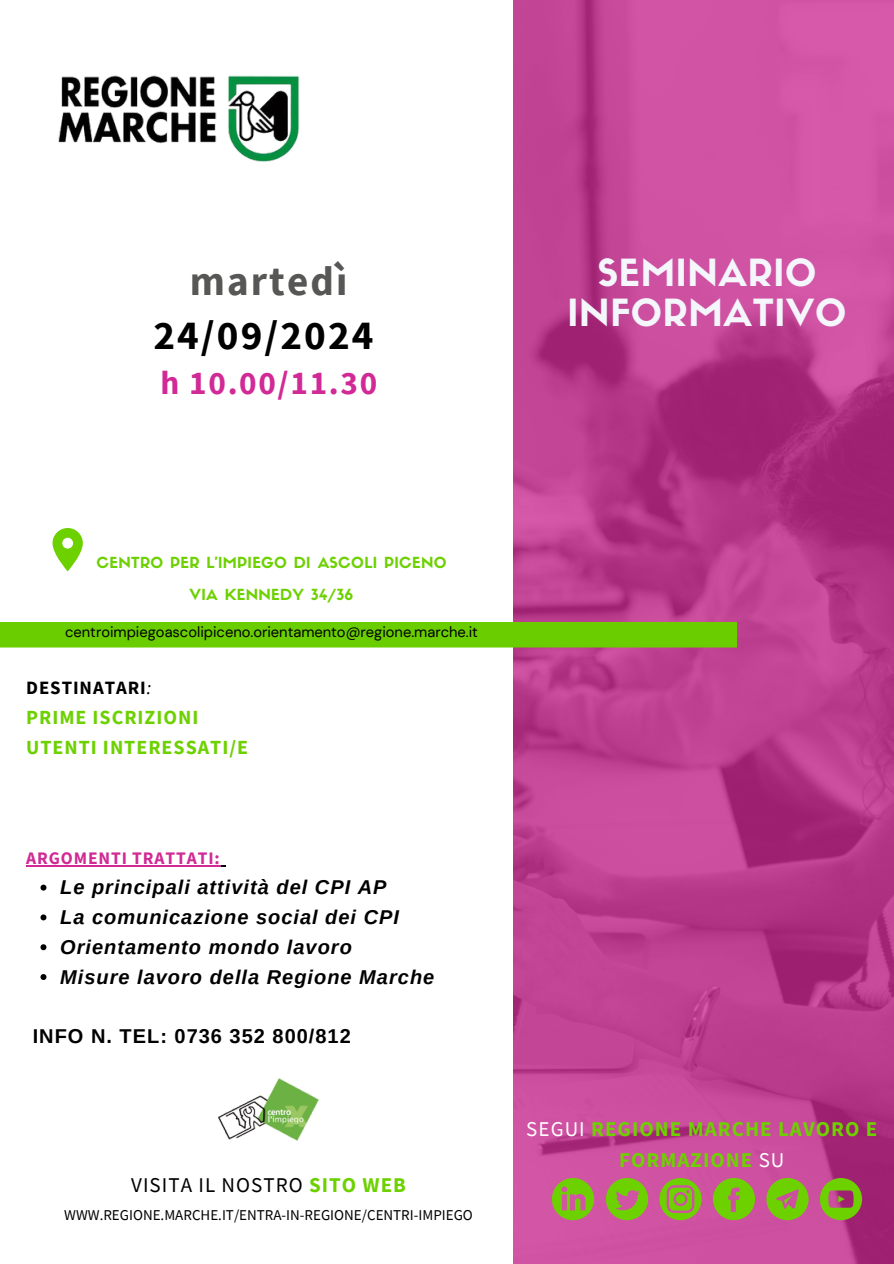
<style>
.page{position:relative;width:894px;height:1264px;background:#fff}
.page>*{position:absolute;margin:0;border:0;box-sizing:border-box;transform-origin:0 0}
.t1{font:700 41.1px/53.8px "Source Sans Pro";letter-spacing:.05em;color:#000;text-align:center}
.t2{font:36.75px/39.6px "Sifonn Basic";letter-spacing:.02em;color:#f4f6fc;text-align:center}
.t3{font:700 33.15px "Source Sans Pro";letter-spacing:.05em;color:#d12995}
.t4{font:700 21px/30.3px "Source Sans Pro";letter-spacing:.05em;color:#6dd100;text-align:center}
.t5{font:21px "Source Sans Pro";letter-spacing:.05em;color:#000}
.t6{font:italic 700 19.95px "Arimo";letter-spacing:.05em;color:#000}
.t7{font:700 19.95px/29.8px "Source Sans Pro";letter-spacing:.05em;color:#6dd100}
.t8{font:700 19.95px "Arimo";letter-spacing:.05em;color:#000}
.t9{font:700 18.75px "Source Sans Pro";letter-spacing:.05em;color:#000}
.t10{font:700 17.55px "Source Sans Pro";letter-spacing:.05em;color:#d12995}
.t11{font:15px "Source Sans Pro";color:#000}
.t12{font:15px "Sifonn Basic";letter-spacing:.02em;color:#6dd100}
.t13{font:14.7px "DM Sans";color:#000}
.s1{color:#575756}
.s2{font-weight:400;font-style:italic}
.s3{font-weight:700;color:#6dd100}
.s4{font-weight:400;color:#fff}
</style>
<div class="page">
<svg style="left:513px;top:0;width:380px;height:1263px;background:#be4191"></svg>
<img style="left:0;top:623px;width:736px;height:381px">
<img style="left:219px;top:1078px;width:99px;height:62px">
<img style="left:58px;top:75px;width:242px;height:87px">
<svg style="left:52px;top:528px;width:31px;height:43px"></svg>
<hr style="left:26px;top:865px;width:195px;height:1px;background:#d12995">
<svg style="left:40px;top:884px;width:6px;height:6px"></svg>
<svg style="left:40px;top:914px;width:6px;height:6px"></svg>
<svg style="left:40px;top:944px;width:6px;height:6px"></svg>
<svg style="left:40px;top:974px;width:6px;height:6px"></svg>
<svg style="left:605px;top:1177px;width:43px;height:43px;background:#959d42"></svg>
<svg style="left:659px;top:1177px;width:42px;height:43px;background:#949d41"></svg>
<svg style="left:712px;top:1177px;width:42px;height:43px;background:#8ca734"></svg>
<svg style="left:766px;top:1177px;width:42px;height:43px;background:#8ea337"></svg>
<svg style="left:551px;top:1177px;width:43px;height:43px;background:#959f41"></svg>
<svg style="left:819px;top:1177px;width:42px;height:43px;background:#8d8b3d"></svg>
<p class="t1" style="left:153px;top:253px;width:221px"><span class="s1">martedì<br></span>24/09/2024</p>
<p class="t3" style="left:160px;top:361px;width:218px">h 10.00/11.30</p>
<p class="t2" style="left:567px;top:257px;width:280px">SEMINARIO<br>INFORMATIVO</p>
<p class="t12" style="left:96px;top:557px;width:351px">CENTRO PER L’IMPIEGO DI ASCOLI PICENO</p>
<h4 class="t12" style="left:189px;top:588px;width:165px">VIA KENNEDY 34/36</h4>
<p class="t13" style="left:65px;top:622px;width:414px">centroimpiegoascolipiceno.orientamento@regione.marche.it</p>
<p class="t9" style="left:26px;top:675px;width:127px">DESTINATARI<span class="s2">:</span></p>
<p class="t7" style="left:26px;top:701px;width:223px">PRIME ISCRIZIONI<br>UTENTI INTERESSATI/E</p>
<p class="t10" style="left:26px;top:847px;width:195px">ARGOMENTI TRATTATI:</p>
<p class="t6" style="left:60px;top:876px;width:328px">Le principali attività del CPI AP</p>
<h2 class="t6" style="left:60px;top:905px;width:340px">La comunicazione social dei CPI</h2>
<p class="t6" style="left:60px;top:935px;width:293px">Orientamento mondo lavoro</p>
<p class="t6" style="left:60px;top:965px;width:375px">Misure lavoro della Regione Marche</p>
<p class="t8" style="left:33px;top:1025px;width:319px">INFO N. TEL: 0736 352 800/812</p>
<p class="t5" style="left:131px;top:1171px;width:276px">VISITA IL NOSTRO <span class="s3">SITO WEB</span></p>
<p class="t11" style="left:64px;top:1205px;width:410px">WWW.REGIONE.MARCHE.IT/ENTRA-IN-REGIONE/CENTRI-IMPIEGO</p>
<h1 class="t4" style="left:526px;top:1113px;width:352px"><span class="s4">SEGUI</span> REGIONE MARCHE LAVORO E<br>FORMAZIONE <span class="s4">SU</span></h1>
</div>
